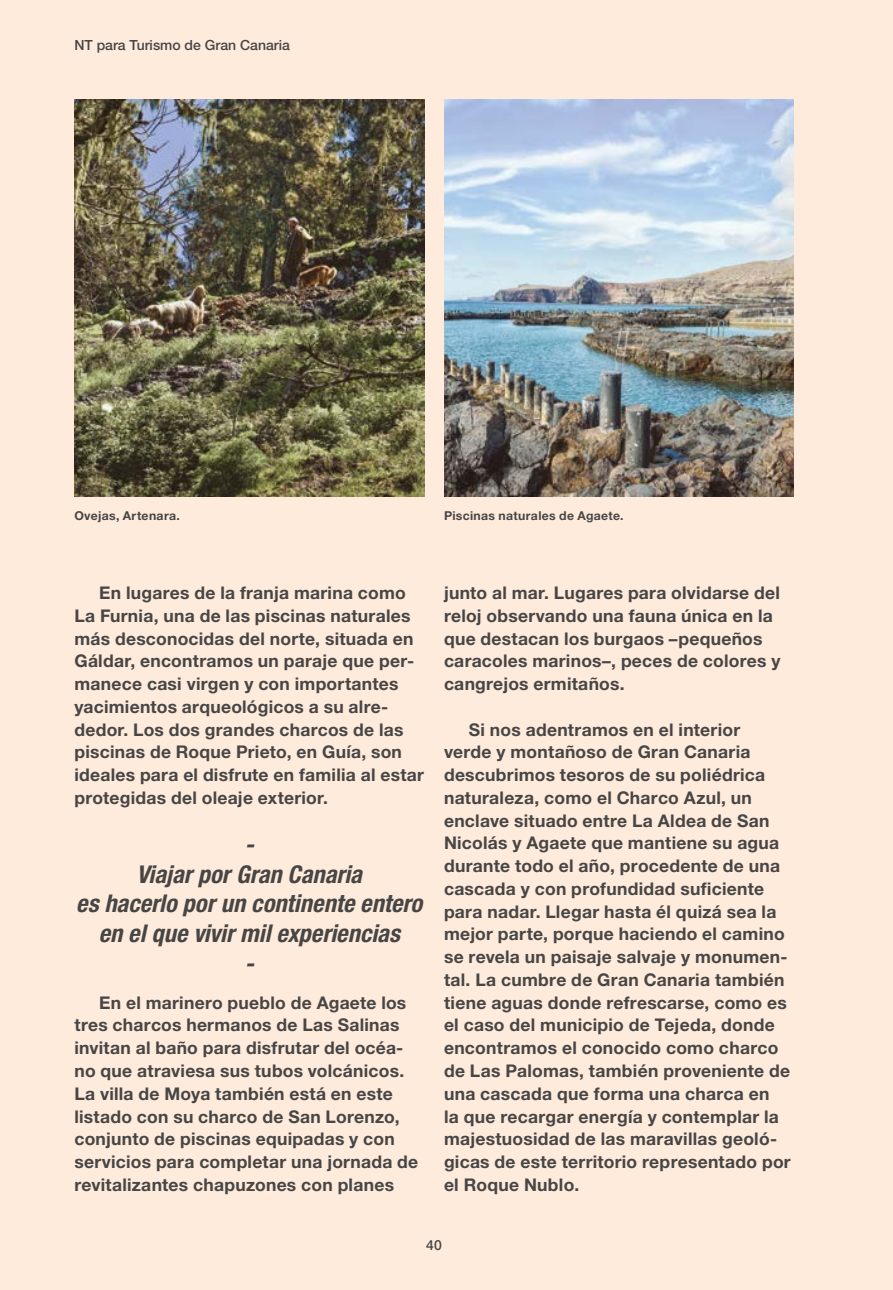
<style>
.page{position:relative;width:893px;height:1290px;background:#feebdc}
.page>*{position:absolute;margin:0;border:0;box-sizing:border-box;transform-origin:0 0}
.t1{font:italic 700 condensed 24.5px/29.8px "Helvetica Neue LT Std";color:#474645;text-align:center}
.t2{font:700 17.5px/22.8px "Helvetica Neue LT Std";letter-spacing:.015em;color:#474645}
.t3{font:500 14px "Helvetica Neue LT Std";color:#474645}
.t4{font:700 12.25px "Helvetica Neue LT Std";letter-spacing:.025em;color:#474645}
</style>
<div class="page">
<img style="left:74px;top:99px;width:350px;height:397px">
<img style="left:444px;top:99px;width:350px;height:397px">
<p class="t3" style="left:74px;top:36px;width:217px">NT para Turismo de Gran Canaria</p>
<p class="t4" style="left:74px;top:508px;width:107px">Ovejas, Artenara.</p>
<p class="t4" style="left:444px;top:508px;width:181px">Piscinas naturales de Agaete.</p>
<p class="t2" style="left:74px;top:581px;width:351px;text-indent:25px">En lugares de la franja marina como La Furnia, una de las piscinas naturales más desconocidas del norte, situada en Gáldar, encontramos un paraje que per&shy;manece casi virgen y con importantes yacimientos arqueológicos a su alre&shy;dedor. Los dos grandes charcos de las piscinas de Roque Prieto, en Guía, son ideales para el disfrute en familia al estar protegidas del oleaje exterior.</p>
<h1 class="t1" style="left:76px;top:829px;width:348px">-<br>Viajar por Gran Canaria<br>es hacerlo por un continente entero en el que vivir mil experiencias<br>-</h1>
<p class="t2" style="left:74px;top:991px;width:345px;text-indent:25px">En el marinero pueblo de Agaete los tres charcos hermanos de Las Salinas invitan al baño para disfrutar del océa&shy;no que atraviesa sus tubos volcánicos.<br>La villa de Moya también está en este listado con su charco de San Lorenzo, conjunto de piscinas equipadas y con servicios para completar una jornada de revitalizantes chapuzones con planes</p>
<p class="t2" style="left:444px;top:581px;width:338px">junto al mar. Lugares para olvidarse del reloj observando una fauna única en la que destacan los burgaos –pequeños caracoles marinos–, peces de colores y cangrejos ermitaños.</p>
<p class="t2" style="left:444px;top:718px;width:348px;text-indent:25px">Si nos adentramos en el interior verde y montañoso de Gran Canaria descubrimos tesoros de su poliédrica naturaleza, como el Charco Azul, un enclave situado entre La Aldea de San Nicolás y Agaete que mantiene su agua durante todo el año, procedente de una cascada y con profundidad suficiente para nadar. Llegar hasta él quizá sea la mejor parte, porque haciendo el camino se revela un paisaje salvaje y monumen&shy;tal. La cumbre de Gran Canaria también tiene aguas donde refrescarse, como es el caso del municipio de Tejeda, donde encontramos el conocido como charco de Las Palomas, también proveniente de una cascada que forma una charca en<br>la que recargar energía y contemplar la majestuosidad de las maravillas geoló&shy;gicas de este territorio representado por el Roque Nublo.</p>
<p class="t3" style="left:426px;top:1237px;width:17px">40</p>
</div>
